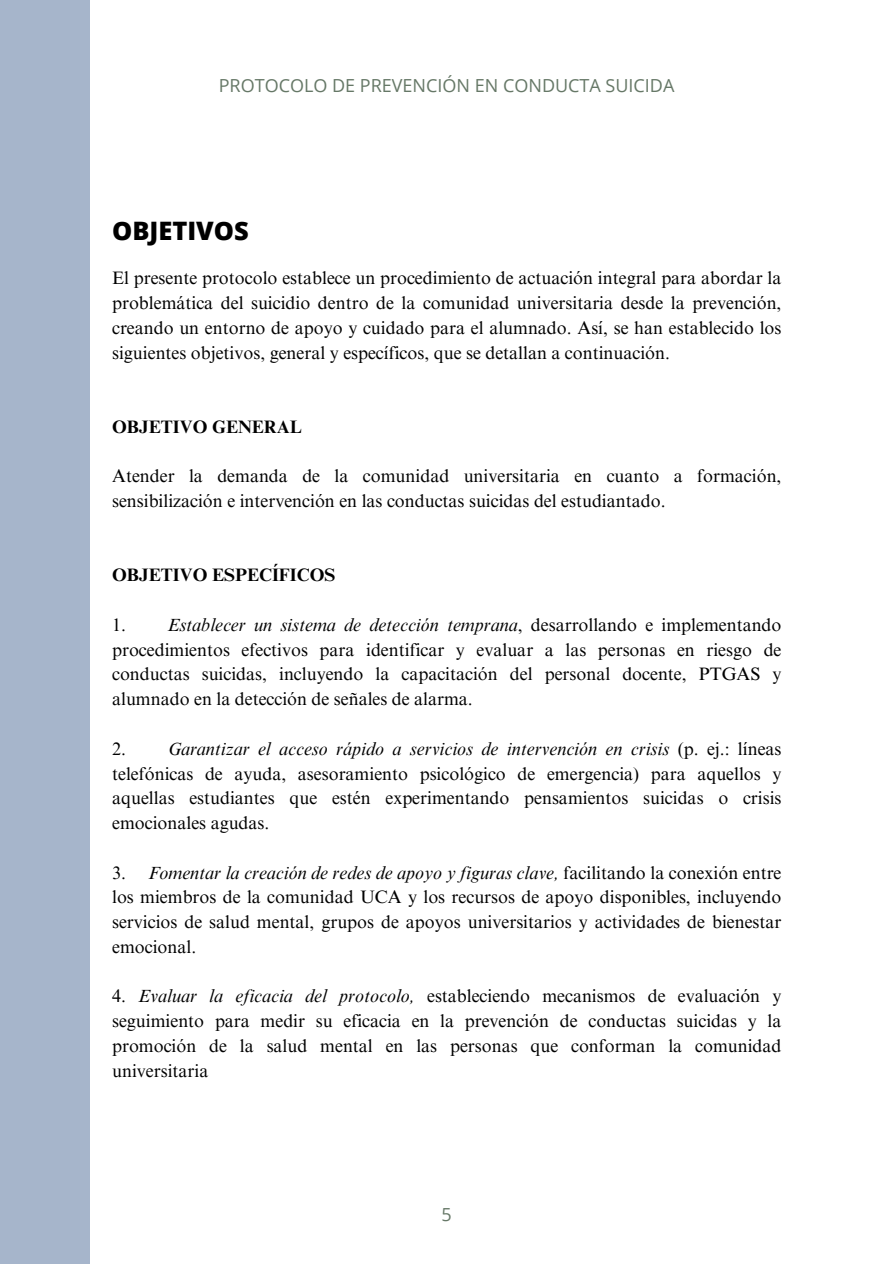
<style>
.page{position:relative;width:894px;height:1264px;background:#fff}
.page>*{position:absolute;margin:0;border:0;box-sizing:border-box;transform-origin:0 0}
.t1{font:800 25.35px "Open Sans";color:#000}
.t2{font:18px/24.8px "Times NRMT Pro";color:#000;text-align:justify}
.t3{font:18px "Open Sans";color:#667867}
.t4{font:700 18px "Times NRMT Pro";color:#000}
.s1{font-style:italic}
</style>
<div class="page">
<div style="left:0;top:0;width:89px;height:1263px;background:#a6b5cb"></div>
<p class="t3" style="left:219px;top:73px;width:457px">PROTOCOLO DE PREVENCIÓN EN CONDUCTA SUICIDA</p>
<h1 class="t1" style="left:112px;top:213px;width:138px">OBJETIVOS</h1>
<p class="t2" style="left:112px;top:268px;width:670px">El presente protocolo establece un procedimiento de actuación integral para abordar la problemática del suicidio dentro de la comunidad universitaria desde la prevención, creando un entorno de apoyo y cuidado para el alumnado. Así, se han establecido los siguientes objetivos, general y específicos, que se detallan a continuación.</p>
<p class="t4" style="left:112px;top:420px;width:191px">OBJETIVO GENERAL</p>
<p class="t2" style="left:112px;top:466px;width:670px">Atender la demanda de la comunidad universitaria en cuanto a formación, sensibilización e intervención en las conductas suicidas del estudiantado.</p>
<p class="t4" style="left:112px;top:568px;width:225px">OBJETIVO ESPECÍFICOS</p>
<p class="t2" style="left:112px;top:614px;width:670px">1. <span class="s1">Establecer un sistema de detección temprana</span>, desarrollando e implementando procedimientos efectivos para identificar y evaluar a las personas en riesgo de conductas suicidas, incluyendo la capacitación del personal docente, PTGAS y alumnado en la detección de señales de alarma.</p>
<p class="t2" style="left:112px;top:738px;width:670px">2. <span class="s1">Garantizar el acceso rápido a servicios de intervención en crisis</span> (p. ej.: líneas telefónicas de ayuda, asesoramiento psicológico de emergencia) para aquellos y aquellas estudiantes que estén experimentando pensamientos suicidas o crisis emocionales agudas.</p>
<p class="t2" style="left:112px;top:862px;width:670px">3. <span class="s1">Fomentar la creación de redes de apoyo y figuras clave,</span> facilitando la conexión entre los miembros de la comunidad UCA y los recursos de apoyo disponibles, incluyendo servicios de salud mental, grupos de apoyos universitarios y actividades de bienestar emocional.</p>
<p class="t2" style="left:112px;top:986px;width:670px">4. <span class="s1">Evaluar la eficacia del protocolo,</span> estableciendo mecanismos de evaluación y seguimiento para medir su eficacia en la prevención de conductas suicidas y la promoción de la salud mental en las personas que conforman la comunidad universitaria</p>
<p class="t3" style="left:441px;top:1201px;width:12px">5</p>
</div>
